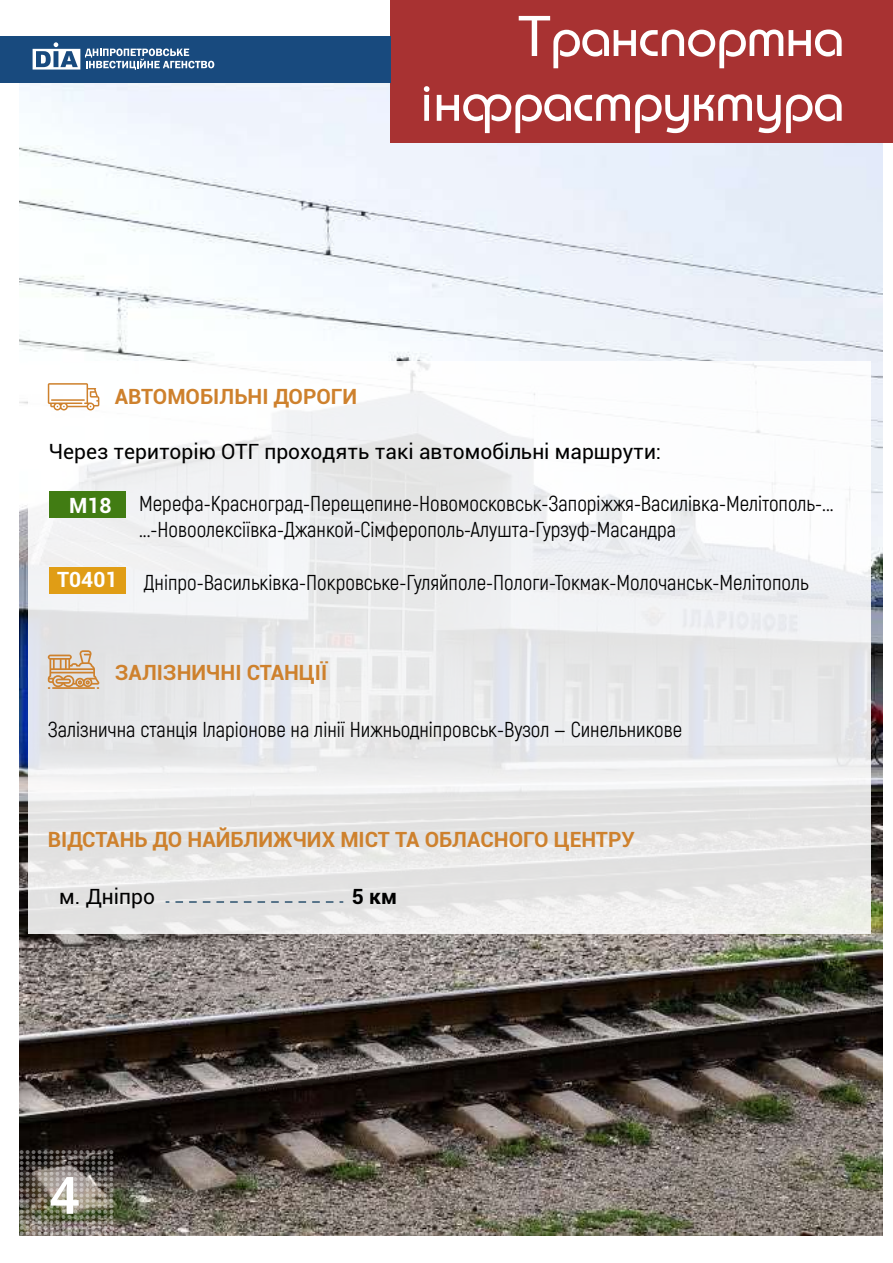
<style>
.page{position:relative;width:893px;height:1263px;background:#fff}
.page>*{position:absolute;margin:0;border:0;box-sizing:border-box;transform-origin:0 0}
.t1{font:54px/64.8px "Bahamas Pragmatica";color:#fff;text-align:right}
.t2{font:500 54px "Franklin Gothic";color:#fff}
.t3{font:21px/25.2px "Akrobat";color:#000}
.t4{font:700 21px "Roboto";color:#ce812d}
.t5{font:21px "Roboto";color:#000}
.t6{font:700 21px "Roboto";color:#fff}
.t7{font:700 21px "Roboto";color:#000}
</style>
<div class="page">
<img style="left:19px;top:83px;width:864px;height:1153px">
<div style="left:390px;top:0;width:503px;height:143px;background:#a83232"></div>
<div style="left:0;top:36px;width:390px;height:47px;background:#184a7e"></div>
<svg style="left:33px;top:42px;width:181px;height:28px"></svg>
<img style="left:20px;top:1150px;width:93px;height:85px">
<svg style="left:28px;top:361px;width:842px;height:572px"></svg>
<div style="left:50px;top:492px;width:76px;height:26px;background:#417c13"></div>
<div style="left:50px;top:567px;width:76px;height:27px;background:#e09d15"></div>
<svg style="left:175px;top:901px;width:168px;height:2px"></svg>
<svg style="left:48px;top:383px;width:51px;height:27px"></svg>
<hr style="left:51px;top:399px;width:34px;height:2px;background:#ce812d">
<svg style="left:48px;top:650px;width:51px;height:39px;background:#d9b997"></svg>
<h1 class="t1" style="left:419px;top:4px;width:426px">Транспортна інфраструктура</h1>
<p class="t4" style="left:115px;top:382px;width:244px">АВТОМОБІЛЬНІ ДОРОГИ</p>
<p class="t5" style="left:49px;top:437px;width:614px">Через територію ОТГ проходять такі автомобільні маршрути:</p>
<p class="t6" style="left:69px;top:491px;width:44px">М18</p>
<p class="t3" style="left:139px;top:491px;width:696px">Мерефа-Красноград-Перещепине-Новомосковськ-Запоріжжя-Василівка-Мелітополь-... ...-Новоолексіївка-Джанкой-Сімферополь-Алушта-Гурзуф-Масандра</p>
<p class="t6" style="left:57px;top:565px;width:62px">Т0401</p>
<p class="t3" style="left:144px;top:570px;width:666px">Дніпро-Васильківка-Покровське-Гуляйполе-Пологи-Токмак-Молочанськ-Мелітополь</p>
<p class="t4" style="left:115px;top:658px;width:214px">ЗАЛІЗНИЧНІ СТАНЦІЇ</p>
<p class="t3" style="left:48px;top:717px;width:636px">Залізнична станція Іларіонове на лінії Нижньодніпровськ-Вузол — Синельникове</p>
<p class="t4" style="left:48px;top:824px;width:589px">ВІДСТАНЬ ДО НАЙБЛИЖЧИХ МІСТ ТА ОБЛАСНОГО ЦЕНТРУ</p>
<p class="t5" style="left:59px;top:882px;width:97px">м. Дніпро</p>
<p class="t7" style="left:352px;top:881px;width:47px">5 км</p>
<h1 class="t2" style="left:49px;top:1162px;width:33px">4</h1>
</div>
